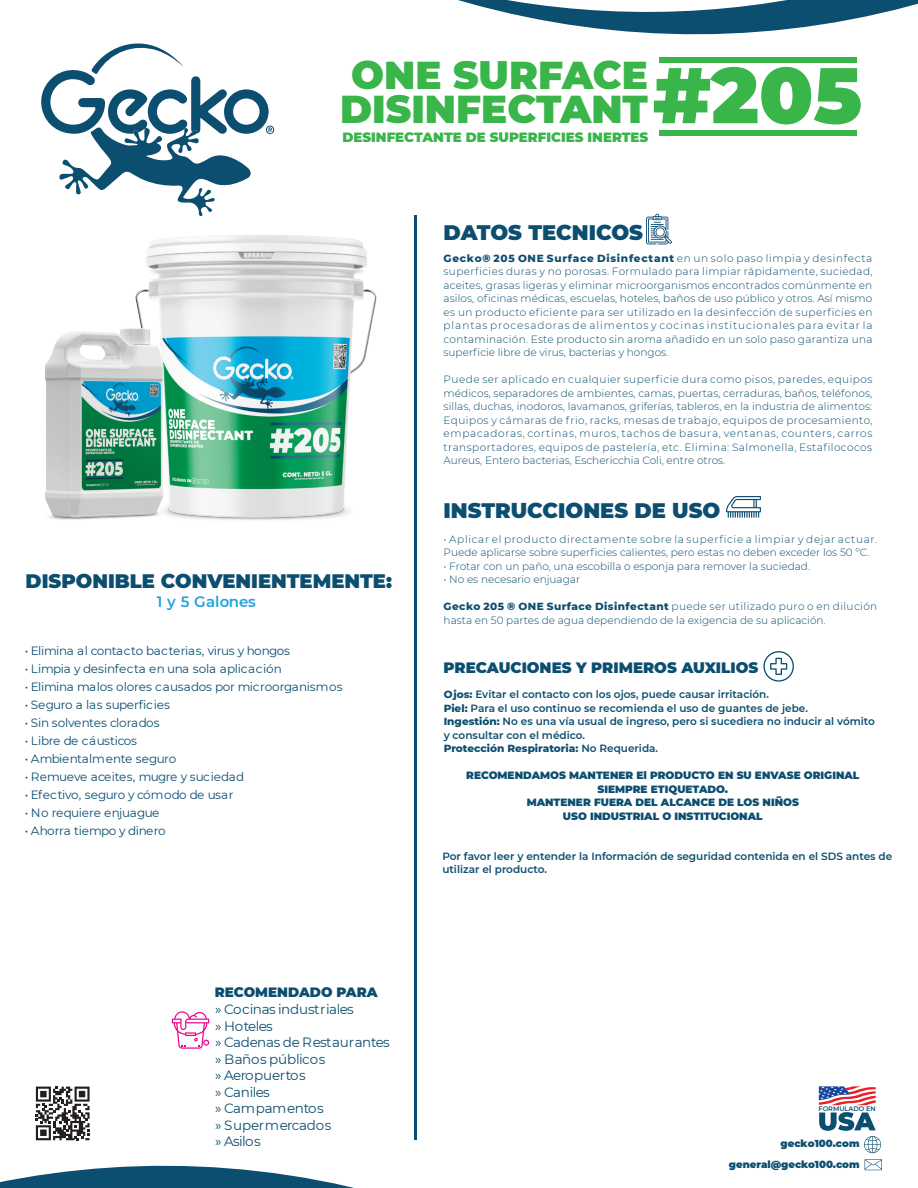
<style>
.page{position:relative;width:918px;height:1188px;background:#fff}
.page>*{position:absolute;margin:0;border:0;box-sizing:border-box;transform-origin:0 0}
.t1{font:900 38.85px/34.3px "Montserrat";color:#3ab54a}
.t2{font:900 21px "Montserrat";color:#0c4e70}
.t3{font:900 19.5px "Montserrat";color:#0c4e70}
.t4{font:900 15px "Montserrat";color:#0c4e70}
.t5{font:600 15px "Montserrat";color:#1ea3dd}
.t6{font:13.5px/16.5px "Montserrat";letter-spacing:-.035em;color:#0c4e70}
.t7{font:900 13.5px "Montserrat";color:#0c4e70}
.t8{font:900 13.35px "Montserrat";color:#3ab54a}
.t9{font:12px "Montserrat";letter-spacing:-.02em;color:#0c4e70}
.t10{font:300 10.5px/13.5px "Montserrat";color:#0c4e70;text-align:justify}
.t11{font:600 10.5px/13.5px "Montserrat";color:#0c4e70}
.t12{font:900 10.5px/13.5px "Montserrat";color:#0c4e70;text-align:center}
.t13{font:900 10.05px/20.1px "Montserrat";color:#0c4e70;text-align:right}
.t14{font:600 6.6px "Montserrat";color:#0c4e70}
.s1{font-size:78.75px}
.s2{font-weight:800}
</style>
<div class="page">
<svg style="left:458px;top:0;width:460px;height:35px;fill:#0c4e70"></svg>
<svg style="left:0;top:1119px;width:882px;height:69px"></svg>
<svg style="left:41px;top:43px;width:233px;height:120px"></svg>
<div style="left:659px;top:57px;width:198px;height:6px;background:#3ab54a"></div>
<div style="left:659px;top:130px;width:198px;height:6px;background:#3ab54a"></div>
<svg style="left:34px;top:1086px;width:58px;height:56px"></svg>
<svg style="left:36px;top:1087px;width:54px;height:53px"></svg>
<svg style="left:726px;top:496px;width:35px;height:22px"></svg>
<svg style="left:763px;top:651px;width:31px;height:31px"></svg>
<svg style="left:646px;top:214px;width:26px;height:30px"></svg>
<hr style="left:415px;top:215px;width:2px;height:925px;background:#0c4e70">
<svg style="left:172px;top:1011px;width:37px;height:38px"></svg>
<svg style="left:865px;top:1159px;width:17px;height:11px"></svg>
<svg style="left:818px;top:1086px;width:49px;height:20px"></svg>
<svg style="left:819px;top:1112px;width:62px;height:41px"></svg>
<svg style="left:819px;top:1086px;width:57px;height:19px"></svg>
<img style="left:59px;top:163px;width:356px;height:392px">
<img style="left:45px;top:313px;width:170px;height:220px">
<h1 class="t1" style="left:340px;top:55px;width:523px">ONE SURFACE<br>DISINFECTANT<span class="s1">#205</span></h1>
<p class="t8" style="left:342px;top:127px;width:307px">DESINFECTANTE DE SUPERFICIES INERTES</p>
<h2 class="t2" style="left:444px;top:217px;width:201px">DATOS TECNICOS</h2>
<h3 class="t3" style="left:26px;top:566px;width:368px">DISPONIBLE CONVENIENTEMENTE:</h3>
<h3 class="t5" style="left:157px;top:591px;width:101px">1 y 5 Galones</h3>
<p class="t9" style="left:25px;top:642px;width:267px">• Elimina al contacto bacterias, virus y hongos</p>
<p class="t9" style="left:25px;top:660px;width:259px">• Limpia y desinfecta en una sola aplicación</p>
<p class="t9" style="left:25px;top:678px;width:319px">• Elimina malos olores causados por microorganismos</p>
<p class="t9" style="left:25px;top:696px;width:147px">• Seguro a las superficies</p>
<p class="t9" style="left:25px;top:714px;width:136px">• Sin solventes clorados</p>
<p class="t9" style="left:25px;top:732px;width:114px">• Libre de cáusticos</p>
<p class="t9" style="left:25px;top:750px;width:153px">• Ambientalmente seguro</p>
<p class="t9" style="left:25px;top:768px;width:221px">• Remueve aceites, mugre y suciedad</p>
<p class="t9" style="left:25px;top:786px;width:210px">• Efectivo, seguro y cómodo de usar</p>
<p class="t9" style="left:25px;top:804px;width:136px">• No requiere enjuague</p>
<p class="t9" style="left:25px;top:822px;width:143px">• Ahorra tiempo y dinero</p>
<p class="t7" style="left:215px;top:982px;width:165px">RECOMENDADO PARA</p>
<p class="t6" style="left:215px;top:1001px;width:176px">» Cocinas industriales<br>» Hoteles<br>» Cadenas de Restaurantes » Baños públicos<br>» Aeropuertos<br>» Caniles<br>» Campamentos<br>» Supermercados<br>» Asilos</p>
<p class="t10" style="left:444px;top:251px;width:431px"><span class="s2">Gecko® 205 ONE Surface Disinfectant</span> en un solo paso limpia y desinfecta superficies duras y no porosas. Formulado para limpiar rápidamente, suciedad, aceites, grasas ligeras y eliminar microorganismos encontrados comúnmente en asilos, oficinas médicas, escuelas, hoteles, baños de uso público y otros. Así mismo es un producto eficiente para ser utilizado en la desinfección de superficies en plantas procesadoras de alimentos y cocinas institucionales para evitar la contaminación. Este producto sin aroma añadido en un solo paso garantiza una superficie libre de virus, bacterias y hongos.</p>
<p class="t10" style="left:444px;top:372px;width:430px">Puede ser aplicado en cualquier superficie dura como pisos, paredes, equipos médicos, separadores de ambientes, camas, puertas, cerraduras, baños, teléfonos, sillas, duchas, inodoros, lavamanos, griferías, tableros, en la industria de alimentos:<br>Equipos y cámaras de frio, racks, mesas de trabajo, equipos de procesamiento, empacadoras, cortinas, muros, tachos de basura, ventanas, counters, carros transportadores, equipos de pastelería, etc. Elimina: Salmonella, Estafilococos Aureus, Entero bacterias, Eschericchia Coli, entre otros.</p>
<h2 class="t2" style="left:444px;top:495px;width:278px">INSTRUCCIONES DE USO</h2>
<p class="t10" style="left:444px;top:532px;width:435px">• Aplicar el producto directamente sobre la superficie a limpiar y dejar actuar.<br>Puede aplicarse sobre superficies calientes, pero estas no deben exceder los 50 ºC.</p>
<p class="t10" style="left:444px;top:559px;width:368px">• Frotar con un paño, una escobilla o esponja para remover la suciedad.</p>
<p class="t10" style="left:444px;top:572px;width:138px">• No es necesario enjuagar</p>
<p class="t10" style="left:444px;top:599px;width:435px"><span class="s2">Gecko 205 ® ONE Surface Disinfectant</span> puede ser utilizado puro o en dilución hasta en 50 partes de agua dependiendo de la exigencia de su aplicación.</p>
<h3 class="t4" style="left:444px;top:656px;width:316px">PRECAUCIONES Y PRIMEROS AUXILIOS</h3>
<p class="t11" style="left:444px;top:687px;width:433px"><span class="s2">Ojos:</span> Evitar el contacto con los ojos, puede causar irritación.<br><span class="s2">Piel:</span> Para el uso continuo se recomienda el uso de guantes de jebe.<br><span class="s2">Ingestión:</span> No es una vía usual de ingreso, pero si sucediera no inducir al vómito y consultar con el médico.<br><span class="s2">Protección Respiratoria:</span> No Requerida.</p>
<p class="t12" style="left:466px;top:768px;width:395px">RECOMENDAMOS MANTENER El PRODUCTO EN SU ENVASE ORIGINAL SIEMPRE ETIQUETADO.<br>MANTENER FUERA DEL ALCANCE DE LOS NIÑOS<br>USO INDUSTRIAL O INSTITUCIONAL</p>
<p class="t11" style="left:442px;top:849px;width:451px">Por favor leer y entender la Información de seguridad contenida en el SDS antes de utilizar el producto.</p>
<p class="t14" style="left:819px;top:1104px;width:59px">FORMULADO EN</p>
<p class="t13" style="left:729px;top:1133px;width:132px">gecko100.com general@gecko100.com</p>
</div>
